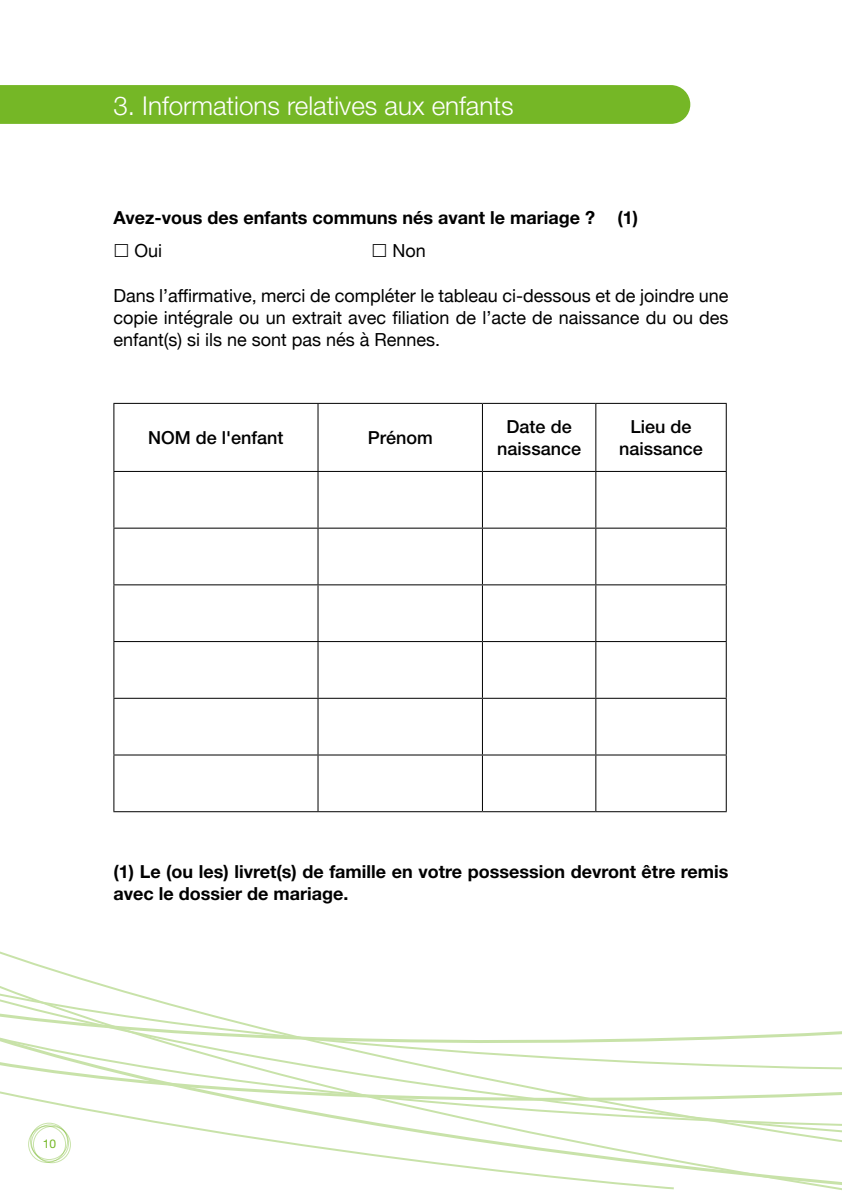
<style>
.page{position:relative;width:842px;height:1191px;background:#fff}
.page>*{position:absolute;margin:0;border:0;box-sizing:border-box;transform-origin:0 0}
.t1{font:300 26px "Helvetica Neue";color:#fff}
.t2{font:18px/22px "Helvetica Neue";color:#000;text-align:justify}
.t3{font:700 18px/22px "Helvetica Neue";color:#000}
.t4{font:500 18px/22px "Helvetica Neue";color:#000;text-align:center}
.t5{font:12px "Helvetica Neue";color:#75b726}
</style>
<div class="page">
<div style="left:0;top:85px;width:690px;height:39px;background:#75b726"></div>
<hr style="left:113px;top:403px;width:205px;height:1px;background:#000">
<hr style="left:113px;top:404px;width:1px;height:67px;background:#000">
<hr style="left:318px;top:403px;width:164px;height:1px;background:#000">
<hr style="left:317px;top:404px;width:1px;height:67px;background:#000">
<hr style="left:482px;top:403px;width:114px;height:1px;background:#000">
<hr style="left:482px;top:404px;width:1px;height:67px;background:#000">
<hr style="left:596px;top:403px;width:131px;height:1px;background:#000">
<hr style="left:595px;top:404px;width:1px;height:67px;background:#000">
<hr style="left:726px;top:404px;width:1px;height:67px;background:#000">
<hr style="left:113px;top:471px;width:205px;height:1px;background:#000">
<hr style="left:113px;top:472px;width:1px;height:55px;background:#000">
<hr style="left:318px;top:471px;width:164px;height:1px;background:#000">
<hr style="left:317px;top:472px;width:1px;height:55px;background:#000">
<hr style="left:482px;top:471px;width:114px;height:1px;background:#000">
<hr style="left:482px;top:472px;width:1px;height:55px;background:#000">
<hr style="left:596px;top:471px;width:131px;height:1px;background:#000">
<hr style="left:595px;top:472px;width:1px;height:55px;background:#000">
<hr style="left:726px;top:472px;width:1px;height:55px;background:#000">
<hr style="left:113px;top:527px;width:205px;height:1px;background:#000">
<hr style="left:113px;top:528px;width:1px;height:56px;background:#000">
<hr style="left:318px;top:527px;width:164px;height:1px;background:#000">
<hr style="left:317px;top:528px;width:1px;height:56px;background:#000">
<hr style="left:482px;top:527px;width:114px;height:1px;background:#000">
<hr style="left:482px;top:528px;width:1px;height:56px;background:#000">
<hr style="left:596px;top:527px;width:131px;height:1px;background:#000">
<hr style="left:595px;top:528px;width:1px;height:56px;background:#000">
<hr style="left:726px;top:528px;width:1px;height:56px;background:#000">
<hr style="left:113px;top:584px;width:205px;height:1px;background:#000">
<hr style="left:113px;top:585px;width:1px;height:56px;background:#000">
<hr style="left:318px;top:584px;width:164px;height:1px;background:#000">
<hr style="left:317px;top:585px;width:1px;height:56px;background:#000">
<hr style="left:482px;top:584px;width:114px;height:1px;background:#000">
<hr style="left:482px;top:585px;width:1px;height:56px;background:#000">
<hr style="left:596px;top:584px;width:131px;height:1px;background:#000">
<hr style="left:595px;top:585px;width:1px;height:56px;background:#000">
<hr style="left:726px;top:585px;width:1px;height:56px;background:#000">
<hr style="left:113px;top:641px;width:205px;height:1px;background:#000">
<hr style="left:113px;top:642px;width:1px;height:56px;background:#000">
<hr style="left:318px;top:641px;width:164px;height:1px;background:#000">
<hr style="left:317px;top:642px;width:1px;height:56px;background:#000">
<hr style="left:482px;top:641px;width:114px;height:1px;background:#000">
<hr style="left:482px;top:642px;width:1px;height:56px;background:#000">
<hr style="left:596px;top:641px;width:131px;height:1px;background:#000">
<hr style="left:595px;top:642px;width:1px;height:56px;background:#000">
<hr style="left:726px;top:642px;width:1px;height:56px;background:#000">
<hr style="left:113px;top:698px;width:205px;height:1px;background:#000">
<hr style="left:113px;top:699px;width:1px;height:55px;background:#000">
<hr style="left:318px;top:698px;width:164px;height:1px;background:#000">
<hr style="left:317px;top:699px;width:1px;height:55px;background:#000">
<hr style="left:482px;top:698px;width:114px;height:1px;background:#000">
<hr style="left:482px;top:699px;width:1px;height:55px;background:#000">
<hr style="left:596px;top:698px;width:131px;height:1px;background:#000">
<hr style="left:595px;top:699px;width:1px;height:55px;background:#000">
<hr style="left:726px;top:699px;width:1px;height:55px;background:#000">
<hr style="left:113px;top:754px;width:205px;height:1px;background:#000">
<hr style="left:113px;top:755px;width:1px;height:56px;background:#000">
<hr style="left:318px;top:754px;width:164px;height:1px;background:#000">
<hr style="left:317px;top:755px;width:1px;height:56px;background:#000">
<hr style="left:482px;top:754px;width:114px;height:1px;background:#000">
<hr style="left:482px;top:755px;width:1px;height:56px;background:#000">
<hr style="left:596px;top:754px;width:131px;height:1px;background:#000">
<hr style="left:595px;top:755px;width:1px;height:56px;background:#000">
<hr style="left:726px;top:755px;width:1px;height:56px;background:#000">
<hr style="left:113px;top:811px;width:205px;height:1px;background:#000">
<hr style="left:318px;top:811px;width:164px;height:1px;background:#000">
<hr style="left:482px;top:811px;width:114px;height:1px;background:#000">
<hr style="left:596px;top:811px;width:131px;height:1px;background:#000">
<svg style="left:0;top:951px;width:842px;height:240px"></svg>
<svg style="left:0;top:1025px;width:676px;height:165px"></svg>
<h1 class="t1" style="left:113px;top:90px;width:402px">3. Informations relatives aux enfants</h1>
<p class="t3" style="left:113px;top:206px;width:526px">Avez-vous des enfants communs nés avant le mariage ? (1)</p>
<p class="t2" style="left:134px;top:241px;width:29px">Oui</p>
<p class="t2" style="left:392px;top:241px;width:35px">Non</p>
<p class="t2" style="left:113px;top:285px;width:617px">Dans l’affirmative, merci de compléter le tableau ci-dessous et de joindre une copie intégrale ou un extrait avec filiation de l’acte de naissance du ou des enfant(s) si ils ne sont pas nés à Rennes.</p>
<p class="t4" style="left:148px;top:427px;width:137px">NOM de l'enfant</p>
<p class="t4" style="left:368px;top:427px;width:67px">Prénom</p>
<p class="t4" style="left:497px;top:416px;width:85px">Date de naissance</p>
<p class="t4" style="left:619px;top:416px;width:85px">Lieu de naissance</p>
<p class="t3" style="left:113px;top:859px;width:617px">(1) Le (ou les) livret(s) de famille en votre possession devront être remis avec le dossier de mariage.</p>
<p class="t5" style="left:43px;top:1136px;width:15px">10</p>
</div>
